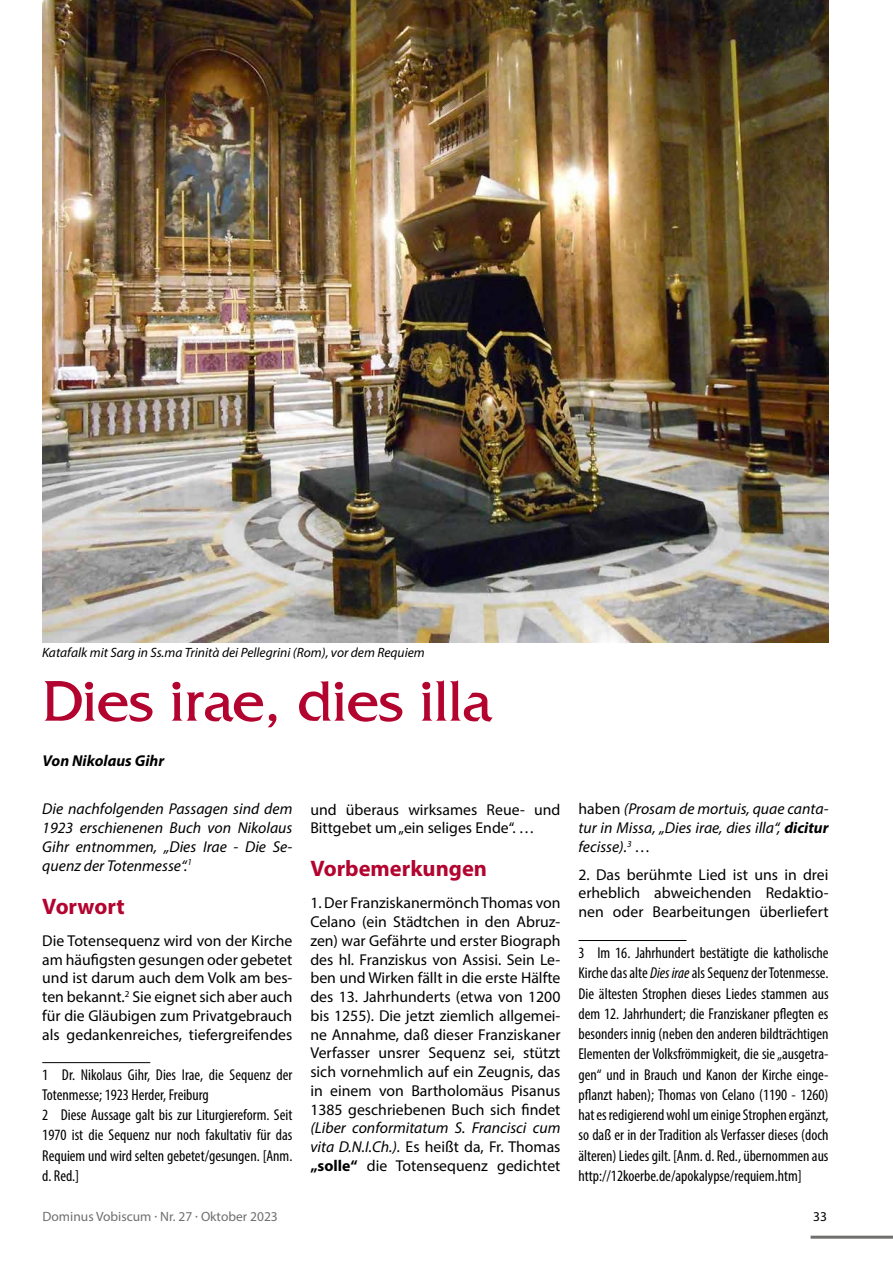
<style>
.page{position:relative;width:893px;height:1263px;background:#fff}
.page>*{position:absolute;margin:0;border:0;box-sizing:border-box;transform-origin:0 0}
.t1{font:60px "Fritz Quadrata";color:#b30430}
.t2{font:700 22.5px "Myriad Pro";color:#b30430}
.t3{font:15.75px/18.8px "Myriad Pro";color:#000;text-align:justify}
.t4{font:condensed 15.75px/20.2px "Myriad Pro";color:#000}
.t5{font:italic 15.75px/18.8px "Myriad Pro";color:#000;text-align:justify}
.t6{font:italic 700 15.75px "Myriad Pro";color:#000}
.t7{font:italic 13.5px "Myriad Pro";color:#000}
.t8{font:13.5px "Myriad Pro";color:#6f6f6e}
.t9{font:13.5px "Myriad Pro";color:#000}
.s1{font-style:normal}
.s2{font-weight:700;font-style:normal}
.s3{font-weight:700}
.s4{font-style:italic}
</style>
<div class="page">
<hr style="left:811px;top:1236px;width:82px;height:3px;background:#6f6f6e">
<hr style="left:42px;top:1062px;width:108px;height:1px;background:#000">
<hr style="left:578px;top:940px;width:108px;height:1px;background:#000">
<img style="left:43px;top:0;width:786px;height:642px">
<p class="t7" style="left:42px;top:644px;width:384px">Katafalk mit Sarg in Ss.ma Trinità dei Pellegrini (Rom), vor dem Requiem</p>
<h1 class="t1" style="left:43px;top:668px;width:451px">Dies irae, dies illa</h1>
<p class="t6" style="left:43px;top:750px;width:123px">Von Nikolaus Gihr</p>
<p class="t5" style="left:42px;top:799px;width:252px">Die nachfolgenden Passagen sind dem 1923 erschienenen Buch von Nikolaus Gihr entnommen, „Dies Irae - Die Se&shy;quenz der Totenmesse“.<sup>1</sup></p>
<h2 class="t2" style="left:42px;top:892px;width:84px">Vorwort</h2>
<p class="t3" style="left:42px;top:931px;width:252px">Die Totensequenz wird von der Kirche am häufigsten gesungen oder gebetet und ist darum auch dem Volk am bes&shy;ten bekannt.<sup>2</sup> Sie eignet sich aber auch für die Gläubigen zum Privatgebrauch als gedankenreiches, tiefergreifendes</p>
<p class="t4" style="left:42px;top:1064px;width:252px">1 Dr. Nikolaus Gihr, Dies Irae, die Sequenz der Totenmesse; 1923 Herder, Freiburg<br>2 Diese Aussage galt bis zur Liturgiereform. Seit 1970 ist die Sequenz nur noch fakultativ für das Requiem und wird selten gebetet/gesungen. [Anm. d. Red.]</p>
<p class="t3" style="left:310px;top:799px;width:252px">und überaus wirksames Reue- und<br>Bittgebet um „ein seliges Ende“. …</p>
<h2 class="t2" style="left:310px;top:854px;width:178px">Vorbemerkungen</h2>
<p class="t3" style="left:310px;top:893px;width:252px">1. Der Franziskanermönch Thomas von Celano (ein Städtchen in den Abruz&shy;zen) war Gefährte und erster Biograph des hl. Franziskus von Assisi. Sein Le&shy;ben und Wirken fällt in die erste Hälfte des 13. Jahrhunderts (etwa von 1200 bis 1255). Die jetzt ziemlich allgemei&shy;ne Annahme, daß dieser Franziskaner Verfasser unsrer Sequenz sei, stützt sich vornehmlich auf ein Zeugnis, das in einem von Bartholomäus Pisanus 1385 geschriebenen Buch sich findet</p>
<p class="t5" style="left:310px;top:1118px;width:252px">(Liber conformitatum S. Francisci cum vita D.N.I.Ch.). <span class="s1">Es heißt da, Fr. Thomas </span><span class="s2">„solle“</span> <span class="s1">die Totensequenz gedichtet</span></p>
<p class="t5" style="left:578px;top:799px;width:252px"><span class="s1">haben</span> (Prosam de mortuis, quae canta&shy;tur in Missa, „Dies irae, dies illa“, <span class="s3">dicitur </span>fecisse).<sup>3</sup> <span class="s1">…</span></p>
<p class="t3" style="left:578px;top:865px;width:252px">2. Das berühmte Lied ist uns in drei erheblich abweichenden Redaktio&shy;nen oder Bearbeitungen überliefert</p>
<p class="t4" style="left:578px;top:943px;width:252px;text-align:justify">3 Im 16. Jahrhundert bestätigte die katholische Kirche das alte <span class="s4">Dies irae</span> als Sequenz der Totenmesse.<br>Die ältesten Strophen dieses Liedes stammen aus dem 12. Jahrhundert; die Franziskaner pflegten es besonders innig (neben den anderen bildträchtigen Elementen der Volksfrömmigkeit, die sie „ausgetra&shy;gen“ und in Brauch und Kanon der Kirche einge&shy;pflanzt haben); Thomas von Celano (1190 - 1260) hat es redigierend wohl um einige Strophen ergänzt, so daß er in der Tradition als Verfasser dieses (doch älteren) Liedes gilt. [Anm. d. Red., übernommen aus http://12koerbe.de/apokalypse/requiem.htm]</p>
<p class="t8" style="left:43px;top:1208px;width:237px">Dominus Vobiscum · Nr. 27 · Oktober 2023</p>
<p class="t9" style="left:813px;top:1208px;width:15px">33</p>
</div>
